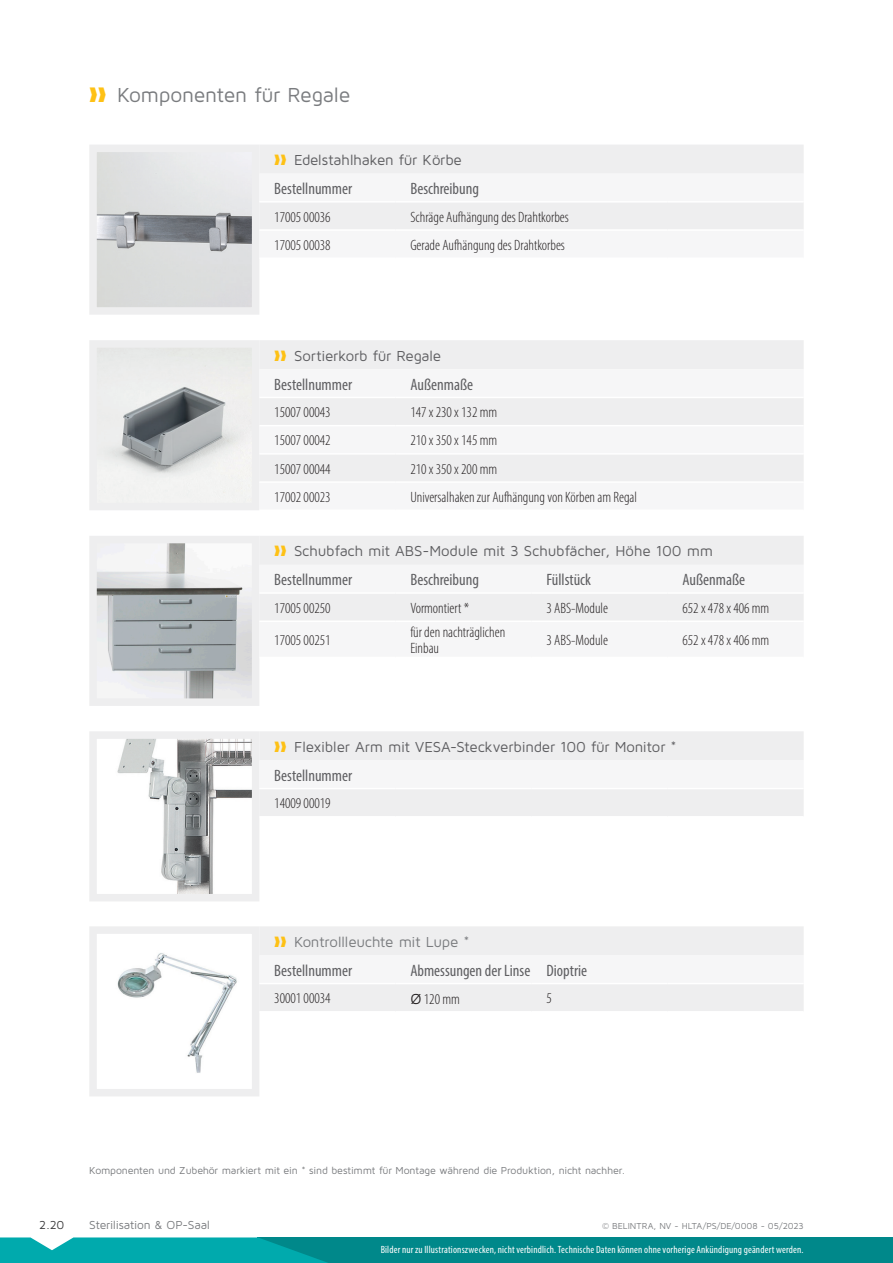
<style>
.page{position:relative;width:893px;height:1263px;background:#fff}
.page>*{position:absolute;margin:0;border:0;box-sizing:border-box;transform-origin:0 0}
.t1{font:21px "Maven Pro";letter-spacing:-.015em;color:#7a7c7f}
.table__header_2_NL{font:condensed 16.5px "Myriad Pro";color:#5f5f62}
.table__body_NL{font:300 condensed 15px/16.5px "Myriad Pro";color:#231f20}
.t2{font:15px "Maven Pro";letter-spacing:-.01em;color:#5f5f62}
.t3{font:15px "Maven Pro";letter-spacing:-.015em;color:#7a7c7f}
.t4{font:12px "Maven Pro";letter-spacing:-.015em;color:#7a7c7f}
.t5{font:12px "Maven Pro";color:#3c3c3d}
.t6{font:condensed 10.5px "Myriad Pro";letter-spacing:.015em;color:#fff}
.main__body_NL{font:10.5px "Maven Pro";letter-spacing:-.015em;color:#7a7c7f}
.Paragraph_Style_2{font:9px "Maven Pro";letter-spacing:-.005em;color:#7a7c7f}
.s1{color:#fec115}
.s2{font-family:"Maven Pro";font-weight:400;font-stretch:normal}
</style>
<div class="page">
<img style="left:117px;top:953px;width:120px;height:120px">
<div style="left:89px;top:926px;width:170px;height:170px;border:8px solid #eeeeef"></div>
<img style="left:117px;top:740px;width:133px;height:152px">
<div style="left:89px;top:731px;width:170px;height:170px;border:8px solid #eeeeef"></div>
<img style="left:98px;top:545px;width:152px;height:152px">
<div style="left:89px;top:536px;width:170px;height:170px;border:8px solid #eeeeef"></div>
<img style="left:98px;top:154px;width:152px;height:152px">
<div style="left:89px;top:145px;width:170px;height:170px;border:8px solid #eeeeef"></div>
<img style="left:98px;top:349px;width:152px;height:152px">
<div style="left:89px;top:340px;width:170px;height:170px;border:8px solid #eeeeef"></div>
<div style="left:258px;top:1237px;width:635px;height:26px;background:#00888a"></div>
<svg style="left:0;top:1237px;width:328px;height:26px;background:#0baaad"></svg>
<div style="left:259px;top:926px;width:545px;height:85px;background:#eeeeef"></div>
<div style="left:259px;top:955px;width:545px;height:28px;background:#f6f6f7"></div>
<hr style="left:259px;top:983px;width:136px;height:1px;background:#fff">
<hr style="left:395px;top:983px;width:136px;height:1px;background:#fff">
<hr style="left:531px;top:983px;width:137px;height:1px;background:#fff">
<hr style="left:668px;top:983px;width:136px;height:1px;background:#fff">
<div style="left:259px;top:536px;width:545px;height:29px;background:#eeeeef"></div>
<div style="left:259px;top:594px;width:545px;height:26px;background:#eeeeef"></div>
<div style="left:259px;top:731px;width:545px;height:85px;background:#eeeeef"></div>
<div style="left:259px;top:760px;width:545px;height:28px;background:#f6f6f7"></div>
<hr style="left:259px;top:788px;width:136px;height:1px;background:#fff">
<hr style="left:395px;top:788px;width:136px;height:1px;background:#fff">
<hr style="left:531px;top:788px;width:137px;height:1px;background:#fff">
<hr style="left:668px;top:788px;width:136px;height:1px;background:#fff">
<div style="left:259px;top:145px;width:545px;height:29px;background:#eeeeef"></div>
<div style="left:259px;top:203px;width:545px;height:26px;background:#eeeeef"></div>
<div style="left:259px;top:340px;width:545px;height:29px;background:#eeeeef"></div>
<div style="left:259px;top:398px;width:545px;height:83px;background:#eeeeef"></div>
<hr style="left:259px;top:425px;width:136px;height:1px;background:#fff">
<hr style="left:259px;top:453px;width:136px;height:2px;background:#fff">
<hr style="left:395px;top:453px;width:409px;height:2px;background:#fff">
<hr style="left:395px;top:425px;width:409px;height:1px;background:#fff">
<p class="t1" style="left:89px;top:82px;width:263px"><span class="s1">❱❱</span> Komponenten für Regale</p>
<p class="t2" style="left:274px;top:151px;width:189px"><span class="s1">❱❱</span> Edelstahlhaken für Körbe</p>
<p class="table__header_2_NL" style="left:274px;top:178px;width:79px">Bestellnummer</p>
<p class="table__header_2_NL" style="left:410px;top:178px;width:70px">Beschreibung</p>
<p class="table__body_NL" style="left:274px;top:208px;width:58px">17005 00036</p>
<p class="table__body_NL" style="left:410px;top:208px;width:160px">Schräge Aufhängung des Drahtkorbes</p>
<p class="table__body_NL" style="left:274px;top:236px;width:58px">17005 00038</p>
<p class="table__body_NL" style="left:410px;top:236px;width:156px">Gerade Aufhängung des Drahtkorbes</p>
<p class="t2" style="left:274px;top:346px;width:169px"><span class="s1">❱❱</span> Sortierkorb für Regale</p>
<p class="table__header_2_NL" style="left:274px;top:374px;width:79px">Bestellnummer</p>
<p class="table__header_2_NL" style="left:410px;top:374px;width:64px">Außenmaße</p>
<p class="table__body_NL" style="left:274px;top:404px;width:58px">15007 00043</p>
<p class="table__body_NL" style="left:410px;top:404px;width:88px">147 x 230 x 132 mm</p>
<p class="table__body_NL" style="left:274px;top:432px;width:58px">15007 00042</p>
<p class="table__body_NL" style="left:410px;top:432px;width:88px">210 x 350 x 145 mm</p>
<p class="table__body_NL" style="left:274px;top:460px;width:58px">15007 00044</p>
<p class="table__body_NL" style="left:410px;top:460px;width:88px">210 x 350 x 200 mm</p>
<p class="table__body_NL" style="left:274px;top:488px;width:58px">17002 00023</p>
<p class="table__body_NL" style="left:410px;top:488px;width:228px">Universalhaken zur Aufhängung von Körben am Regal</p>
<p class="t2" style="left:274px;top:542px;width:440px"><span class="s1">❱❱</span> Schubfach mit ABS-Module mit 3 Schubfächer, Höhe 100 mm</p>
<p class="table__header_2_NL" style="left:274px;top:570px;width:79px">Bestellnummer</p>
<p class="table__header_2_NL" style="left:410px;top:570px;width:70px">Beschreibung</p>
<p class="table__header_2_NL" style="left:546px;top:570px;width:46px">Füllstück</p>
<p class="table__header_2_NL" style="left:682px;top:570px;width:64px">Außenmaße</p>
<p class="table__body_NL" style="left:274px;top:599px;width:58px">17005 00250</p>
<p class="table__body_NL" style="left:410px;top:599px;width:60px">Vormontiert *</p>
<p class="table__body_NL" style="left:546px;top:599px;width:63px">3 ABS-Module</p>
<p class="table__body_NL" style="left:682px;top:599px;width:88px">652 x 478 x 406 mm</p>
<p class="table__body_NL" style="left:274px;top:632px;width:58px">17005 00251</p>
<p class="table__body_NL" style="left:410px;top:623px;width:96px">für den nachträglichen<br>Einbau</p>
<p class="table__body_NL" style="left:546px;top:632px;width:63px">3 ABS-Module</p>
<p class="table__body_NL" style="left:682px;top:632px;width:88px">652 x 478 x 406 mm</p>
<p class="t2" style="left:274px;top:737px;width:404px"><span class="s1">❱❱</span> Flexibler Arm mit VESA-Steckverbinder 100 für Monitor *</p>
<p class="table__header_2_NL" style="left:274px;top:765px;width:79px">Bestellnummer</p>
<p class="table__body_NL" style="left:274px;top:795px;width:58px">14009 00019</p>
<p class="t3" style="left:274px;top:932px;width:197px"><span class="s1">❱❱</span> Kontrollleuchte mit Lupe *</p>
<p class="table__header_2_NL" style="left:274px;top:960px;width:79px">Bestellnummer</p>
<p class="table__header_2_NL" style="left:410px;top:960px;width:121px">Abmessungen der Linse</p>
<p class="table__header_2_NL" style="left:546px;top:960px;width:42px">Dioptrie</p>
<p class="table__body_NL" style="left:274px;top:990px;width:58px">30001 00034</p>
<p class="table__body_NL" style="left:410px;top:990px;width:51px"><span class="s2">Ø</span> 120 mm</p>
<p class="table__body_NL" style="left:546px;top:990px;width:7px">5</p>
<p class="main__body_NL" style="left:89px;top:1164px;width:537px">Komponenten und Zubehör markiert mit ein * sind bestimmt für Montage während die Produktion, nicht nachher.</p>
<p class="t5" style="left:39px;top:1217px;width:27px">2.20</p>
<p class="t4" style="left:89px;top:1217px;width:122px">Sterilisation &amp; OP-Saal</p>
<p class="Paragraph_Style_2" style="left:602px;top:1220px;width:203px">© BELINTRA, NV - HLTA/PS/DE/0008 - 05/2023</p>
<p class="t6" style="left:381px;top:1244px;width:424px">Bilder nur zu Illustrationszwecken, nicht verbindlich. Technische Daten können ohne vorherige Ankündigung geändert werden.</p>
</div>
